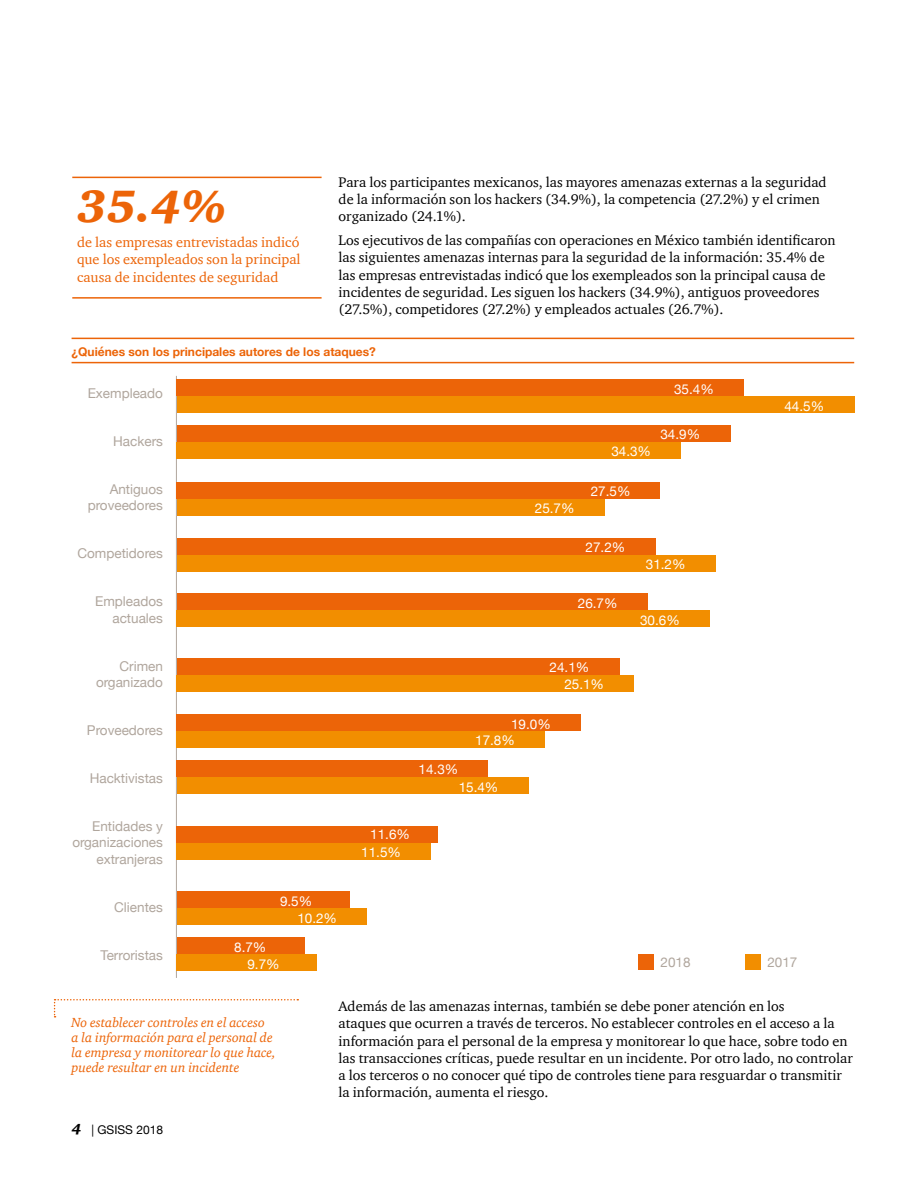
<style>
.page{position:relative;width:918px;height:1188px;background:#fff}
.page>*{position:absolute;margin:0;border:0;box-sizing:border-box;transform-origin:0 0}
.t1{font:italic 900 46.5px "ITC Charter Com";color:#ec6408}
.t2{font:14.25px/17.1px "ITC Charter Com";color:#000}
.t3{font:14.25px/17.1px "ITC Charter Com";color:#ec6408;text-align:justify}
.t4{font:13.5px/16.2px "Helvetica Neue";color:#b0a69d;text-align:right}
.t5{font:italic 13.5px/15px "ITC Charter Com";color:#ec6408}
.t6{font:13.5px/17px "Helvetica Neue";color:#fff}
.t7{font:700 12px "Helvetica Neue";color:#ec6408}
.t8{font:12px "Helvetica Neue";color:#000}
.s1{font-family:"ITC Charter Com";font-weight:900;font-style:italic;font-size:15px}
</style>
<div class="page">
<hr style="left:72px;top:177px;width:250px;height:1px;background:#ec6408">
<hr style="left:72px;top:297px;width:250px;height:2px;background:#ec6408">
<hr style="left:72px;top:338px;width:782px;height:1px;background:#ec6408">
<hr style="left:72px;top:362px;width:782px;height:1px;background:#ec6408">
<hr style="left:176px;top:376px;width:1px;height:602px;background:#b0a69d">
<div style="left:177px;top:379px;width:567px;height:17px;background:#ec6408"></div>
<div style="left:177px;top:396px;width:677px;height:17px;background:#f28e00"></div>
<div style="left:177px;top:482px;width:483px;height:17px;background:#ec6408"></div>
<div style="left:177px;top:499px;width:428px;height:17px;background:#f28e00"></div>
<div style="left:177px;top:425px;width:553px;height:17px;background:#ec6408"></div>
<div style="left:177px;top:442px;width:504px;height:17px;background:#f28e00"></div>
<div style="left:177px;top:538px;width:478px;height:17px;background:#ec6408"></div>
<div style="left:177px;top:555px;width:539px;height:17px;background:#f28e00"></div>
<div style="left:177px;top:593px;width:471px;height:17px;background:#ec6408"></div>
<div style="left:177px;top:610px;width:533px;height:17px;background:#f28e00"></div>
<div style="left:177px;top:658px;width:442px;height:17px;background:#ec6408"></div>
<div style="left:177px;top:675px;width:457px;height:17px;background:#f28e00"></div>
<div style="left:177px;top:714px;width:404px;height:17px;background:#ec6408"></div>
<div style="left:177px;top:731px;width:368px;height:17px;background:#f28e00"></div>
<div style="left:177px;top:891px;width:173px;height:17px;background:#ec6408"></div>
<div style="left:177px;top:908px;width:190px;height:17px;background:#f28e00"></div>
<div style="left:177px;top:760px;width:311px;height:17px;background:#ec6408"></div>
<div style="left:177px;top:777px;width:351px;height:17px;background:#f28e00"></div>
<div style="left:177px;top:937px;width:128px;height:17px;background:#ec6408"></div>
<div style="left:177px;top:954px;width:140px;height:17px;background:#f28e00"></div>
<div style="left:177px;top:826px;width:261px;height:17px;background:#ec6408"></div>
<div style="left:177px;top:843px;width:254px;height:17px;background:#f28e00"></div>
<div style="left:638px;top:954px;width:16px;height:15px;background:#ec6408"></div>
<div style="left:745px;top:954px;width:16px;height:15px;background:#f28e00"></div>
<svg style="left:54px;top:999px;width:244px;height:19px"></svg>
<h1 class="t1" style="left:77px;top:177px;width:151px">35.4%</h1>
<p class="t3" style="left:77px;top:234px;width:225px">de las empresas entrevistadas indicó que los exempleados son la principal causa de incidentes de seguridad</p>
<p class="t2" style="left:339px;top:174px;width:490px">Para los participantes mexicanos, las mayores amenazas externas a la seguridad de la información son los hackers (34.9%), la competencia (27.2%) y el crimen organizado (24.1%).</p>
<p class="t2" style="left:339px;top:232px;width:498px">Los ejecutivos de las compañías con operaciones en México también identificaron las siguientes amenazas internas para la seguridad de la información: 35.4% de las empresas entrevistadas indicó que los exempleados son la principal causa de incidentes de seguridad. Les siguen los hackers (34.9%), antiguos proveedores (27.5%), competidores (27.2%) y empleados actuales (26.7%).</p>
<p class="t7" style="left:72px;top:342px;width:306px">¿Quiénes son los principales autores de los ataques?</p>
<p class="t4" style="left:88px;top:386px;width:77px">Exempleado</p>
<p class="t4" style="left:113px;top:434px;width:51px">Hackers</p>
<p class="t4" style="left:88px;top:482px;width:77px">Antiguos proveedores</p>
<p class="t4" style="left:77px;top:546px;width:87px">Competidores</p>
<p class="t4" style="left:95px;top:594px;width:69px">Empleados actuales</p>
<p class="t4" style="left:96px;top:659px;width:68px">Crimen organizado</p>
<p class="t4" style="left:87px;top:723px;width:78px">Proveedores</p>
<p class="t4" style="left:90px;top:771px;width:75px">Hacktivistas</p>
<p class="t4" style="left:72px;top:819px;width:92px">Entidades y organizaciones extranjeras</p>
<p class="t4" style="left:114px;top:900px;width:50px">Clientes</p>
<p class="t4" style="left:100px;top:948px;width:64px">Terroristas</p>
<p class="t6" style="left:361px;top:826px;width:50px;line-height:17.7px;text-indent:9px">11.6%<br>11.5%</p>
<p class="t6" style="left:297px;top:893px;width:41px;text-indent:-17px">9.5%<br>10.2%</p>
<p class="t6" style="left:247px;top:939px;width:34px;text-indent:-13px">8.7%<br>9.7%</p>
<p class="t6" style="left:535px;top:501px;width:41px">25.7%</p>
<p class="t6" style="left:611px;top:444px;width:41px">34.3%</p>
<p class="t6" style="left:591px;top:484px;width:41px">27.5%</p>
<p class="t6" style="left:674px;top:381px;width:41px">35.4%</p>
<p class="t6" style="left:660px;top:427px;width:41px">34.9%</p>
<p class="t6" style="left:586px;top:540px;width:41px">27.2%</p>
<p class="t6" style="left:646px;top:557px;width:41px">31.2%</p>
<p class="t6" style="left:578px;top:596px;width:41px">26.7%</p>
<p class="t6" style="left:564px;top:660px;width:41px;text-indent:-15px">24.1%<br>25.1%</p>
<p class="t6" style="left:419px;top:762px;width:41px">14.3%</p>
<p class="t6" style="left:475px;top:717px;width:77px;line-height:16.5px;text-indent:36px">19.0%<br>17.8%</p>
<p class="t6" style="left:459px;top:779px;width:41px">15.4%</p>
<p class="t6" style="left:640px;top:612px;width:41px">30.6%</p>
<p class="t6" style="left:784px;top:398px;width:41px">44.5%</p>
<p class="t4" style="left:661px;top:955px;width:32px">2018</p>
<p class="t4" style="left:767px;top:955px;width:32px">2017</p>
<p class="t5" style="left:72px;top:1015px;width:206px">No establecer controles en el acceso<br>a la información para el personal de la empresa y monitorear lo que hace, puede resultar en un incidente</p>
<p class="t8" style="left:72px;top:1121px;width:93px"><span class="s1">4</span> | GSISS 2018</p>
<p class="t2" style="left:339px;top:998px;width:516px">Además de las amenazas internas, también se debe poner atención en los<br>ataques que ocurren a través de terceros. No establecer controles en el acceso a la información para el personal de la empresa y monitorear lo que hace, sobre todo en las transacciones críticas, puede resultar en un incidente. Por otro lado, no controlar a los terceros o no conocer qué tipo de controles tiene para resguardar o transmitir la información, aumenta el riesgo.</p>
</div>
